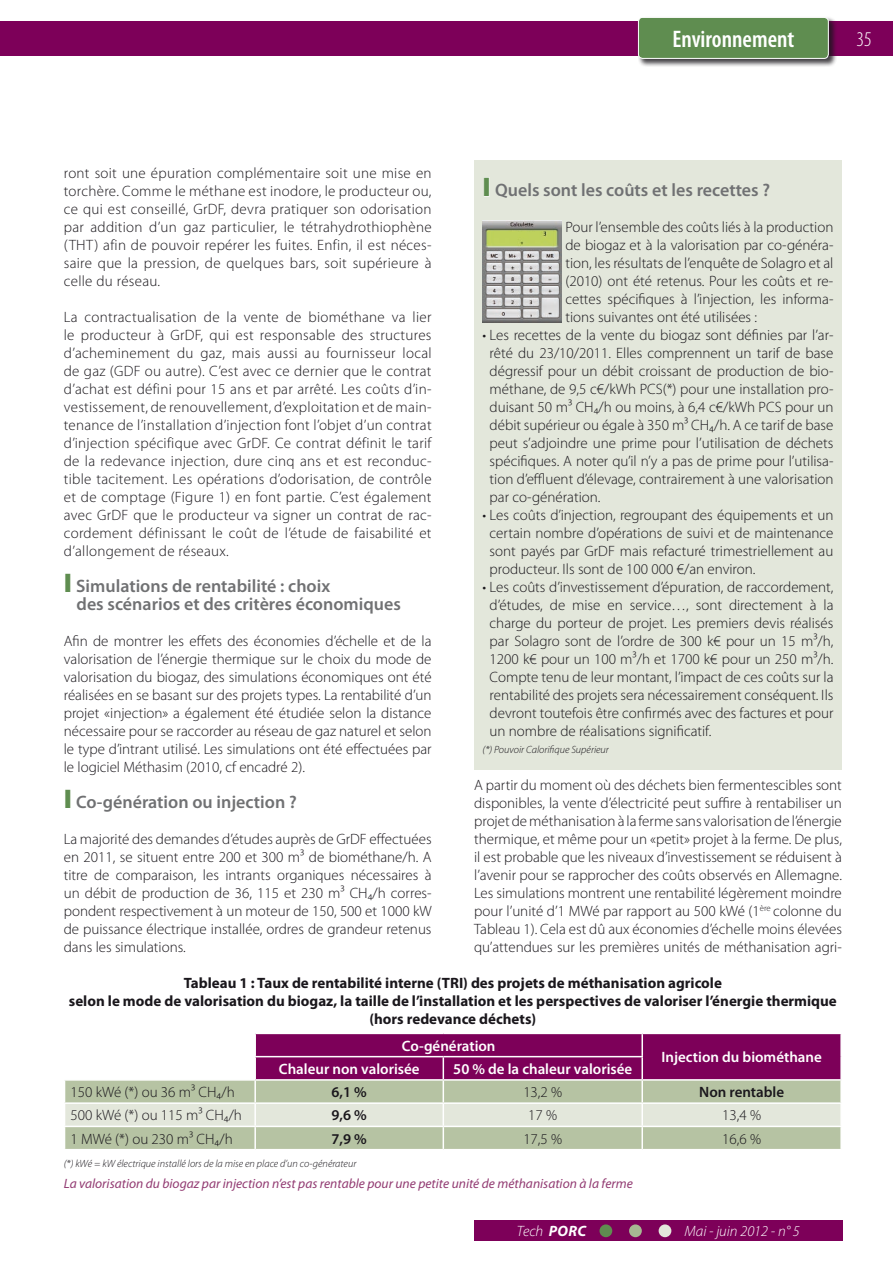
<style>
.page{position:relative;width:893px;height:1263px;background:#fff}
.page>*{position:absolute;margin:0;border:0;box-sizing:border-box;transform-origin:0 0}
.t1{font:600 condensed 24px "Myriad Pro";color:#fff}
.t2{font:300 condensed 21px "Myriad Pro";color:#fff}
.t3{font:600 18px/18px "Myriad Pro";color:#707173}
.t4{font:300 15px/18px "Myriad Pro";color:#1a171c;text-align:justify}
.t5{font:700 15px/18px "Myriad Pro";color:#1a171c;text-align:center}
.t6{font:600 15px "Myriad Pro";color:#fff}
.t7{font:italic 300 15px "Myriad Pro";color:#fff}
.t8{font:600 15px "Myriad Pro";color:#1a171c}
.t9{font:italic 13.5px "Myriad Pro";color:#923b72}
.t10{font:italic 300 10.5px "Myriad Pro";color:#1a171c}
.s1{font-weight:900;font-size:27px;color:#5f8d50}
.s2{font-weight:700}
</style>
<div class="page">
<div style="left:0;top:21px;width:893px;height:34px;background:#7d0059"></div>
<div style="left:638px;top:17px;width:205px;height:56px;background:#1a171c;opacity:.8"></div>
<div style="left:638px;top:17px;width:190px;height:41px;background:#5f8d50;border-radius:4px"></div>
<div style="left:638px;top:17px;width:191px;height:42px;border:1px solid #fff;border-radius:4px"></div>
<div style="left:474px;top:1220px;width:368px;height:21px;background:#7d0059"></div>
<div style="left:629px;top:1224px;width:13px;height:13px;background:#a6b892;border-radius:50%"></div>
<div style="left:659px;top:1224px;width:12px;height:13px;background:#e3e7db;border-radius:50%"></div>
<div style="left:599px;top:1224px;width:13px;height:13px;background:#5f8d50;border-radius:50%"></div>
<div style="left:474px;top:160px;width:368px;height:610px;background:#e3e7db"></div>
<div style="left:484px;top:178px;width:5px;height:18px;border:1px solid #fff"></div>
<img style="left:483px;top:220px;width:78px;height:102px">
<svg style="left:64px;top:1033px;width:777px;height:116px;background:#b89aa5"></svg>
<hr style="left:840px;top:1057px;width:2px;height:22px;background:#fff">
<hr style="left:64px;top:1079px;width:191px;height:2px;background:#fff">
<hr style="left:255px;top:1079px;width:188px;height:2px;background:#fff">
<hr style="left:443px;top:1079px;width:199px;height:2px;background:#fff">
<hr style="left:642px;top:1079px;width:200px;height:2px;background:#fff">
<h1 class="t1" style="left:672px;top:26px;width:123px">Environnement</h1>
<h2 class="t2" style="left:857px;top:28px;width:17px">35</h2>
<p class="t4" style="left:64px;top:164px;width:369px">ront soit une épuration complémentaire soit une mise en torchère. Comme le méthane est inodore, le producteur ou, ce qui est conseillé, GrDF, devra pratiquer son odorisation par addition d’un gaz particulier, le tétrahydrothiophène (THT) afin de pouvoir repérer les fuites. Enfin, il est néces&shy;saire que la pression, de quelques bars, soit supérieure à celle du réseau.</p>
<p class="t4" style="left:64px;top:308px;width:369px">La contractualisation de la vente de biométhane va lier le producteur à GrDF, qui est responsable des structures d’acheminement du gaz, mais aussi au fournisseur local de gaz (GDF ou autre). C’est avec ce dernier que le contrat d’achat est défini pour 15 ans et par arrêté. Les coûts d’in&shy;vestissement, de renouvellement, d’exploitation et de main&shy;tenance de l’installation d’injection font l’objet d’un contrat d’injection spécifique avec GrDF. Ce contrat définit le tarif de la redevance injection, dure cinq ans et est reconduc&shy;tible tacitement. Les opérations d’odorisation, de contrôle et de comptage (Figure 1) en font partie. C’est également avec GrDF que le producteur va signer un contrat de rac&shy;cordement définissant le coût de l’étude de faisabilité et d’allongement de réseaux.</p>
<p class="t3" style="left:77px;top:577px;width:326px;text-indent:-13px"><span class="s1">I</span> Simulations de rentabilité : choix<br>des scénarios et des critères économiques</p>
<p class="t4" style="left:64px;top:632px;width:369px">Afin de montrer les effets des économies d’échelle et de la valorisation de l’énergie thermique sur le choix du mode de valorisation du biogaz, des simulations économiques ont été réalisées en se basant sur des projets types. La rentabilité d’un projet «injection» a également été étudiée selon la distance nécessaire pour se raccorder au réseau de gaz naturel et selon le type d’intrant utilisé. Les simulations ont été effectuées par le logiciel Méthasim (2010, cf encadré 2).</p>
<p class="t3" style="left:64px;top:793px;width:234px"><span class="s1">I</span> Co-génération ou injection ?</p>
<p class="t4" style="left:64px;top:830px;width:369px">La majorité des demandes d’études auprès de GrDF effectuées en 2011, se situent entre 200 et 300 m³ de biométhane/h. A titre de comparaison, les intrants organiques nécessaires à un débit de production de 36, 115 et 230 m³ CH₄/h corres&shy;pondent respectivement à un moteur de 150, 500 et 1000 kW de puissance électrique installée, ordres de grandeur retenus dans les simulations.</p>
<p class="t3" style="left:483px;top:181px;width:289px"><span class="s1">I</span> Quels sont les coûts et les recettes ?</p>
<p class="t4" style="left:565px;top:218px;width:270px">Pour l’ensemble des coûts liés à la production de biogaz et à la valorisation par co-généra&shy;tion, les résultats de l’enquête de Solagro et al (2010) ont été retenus. Pour les coûts et re&shy;cettes spécifiques à l’injection, les informa&shy;tions suivantes ont été utilisées :</p>
<p class="t4" style="left:490px;top:326px;width:345px;text-indent:-7px">• Les recettes de la vente du biogaz sont définies par l’ar&shy;rêté du 23/10/2011. Elles comprennent un tarif de base dégressif pour un débit croissant de production de bio&shy;méthane, de 9,5 c€/kWh PCS(*) pour une installation pro&shy;duisant 50 m³ CH₄/h ou moins, à 6,4 c€/kWh PCS pour un débit supérieur ou égale à 350 m³ CH₄/h. A ce tarif de base peut s’adjoindre une prime pour l’utilisation de déchets spécifiques. A noter qu’il n’y a pas de prime pour l’utilisa&shy;tion d’effluent d’élevage, contrairement à une valorisation par co-génération.</p>
<p class="t4" style="left:490px;top:506px;width:345px;text-indent:-7px">• Les coûts d’injection, regroupant des équipements et un certain nombre d’opérations de suivi et de maintenance sont payés par GrDF mais refacturé trimestriellement au producteur. Ils sont de 100 000 €/an environ.</p>
<p class="t4" style="left:490px;top:578px;width:345px;text-indent:-7px">• Les coûts d’investissement d’épuration, de raccordement, d’études, de mise en service…, sont directement à la charge du porteur de projet. Les premiers devis réalisés par Solagro sont de l’ordre de 300 k€ pour un 15 m³/h, 1200 k€ pour un 100 m³/h et 1700 k€ pour un 250 m³/h.<br>Compte tenu de leur montant, l’impact de ces coûts sur la rentabilité des projets sera nécessairement conséquent. Ils devront toutefois être confirmés avec des factures et pour un nombre de réalisations significatif.</p>
<p class="t10" style="left:483px;top:744px;width:128px">(*) Pouvoir Calorifique Supérieur</p>
<p class="t4" style="left:474px;top:776px;width:369px">A partir du moment où des déchets bien fermentescibles sont disponibles, la vente d’électricité peut suffire à rentabiliser un projet de méthanisation à la ferme sans valorisation de l’énergie thermique, et même pour un «petit» projet à la ferme. De plus, il est probable que les niveaux d’investissement se réduisent à l’avenir pour se rapprocher des coûts observés en Allemagne.<br>Les simulations montrent une rentabilité légèrement moindre pour l’unité d’1 MWé par rapport au 500 kWé (1<sup>ère</sup> colonne du Tableau 1). Cela est dû aux économies d’échelle moins élevées qu’attendues sur les premières unités de méthanisation agri-</p>
<p class="t5" style="left:69px;top:973px;width:769px">Tableau 1 : Taux de rentabilité interne (TRI) des projets de méthanisation agricole<br>selon le mode de valorisation du biogaz, la taille de l’installation et les perspectives de valoriser l’énergie thermique (hors redevance déchets)</p>
<p class="t6" style="left:402px;top:1036px;width:95px">Co-génération</p>
<p class="t6" style="left:662px;top:1048px;width:162px">Injection du biométhane</p>
<p class="t6" style="left:279px;top:1059px;width:142px">Chaleur non valorisée</p>
<p class="t6" style="left:453px;top:1059px;width:180px">50 % de la chaleur valorisée</p>
<p class="t4" style="left:71px;top:1083px;width:166px">150 kWé (*) ou 36 m³ CH₄/h</p>
<p class="t8" style="left:332px;top:1082px;width:37px">6,1 %</p>
<p class="t4" style="left:523px;top:1083px;width:40px">13,2 %</p>
<p class="t8" style="left:699px;top:1082px;width:86px">Non rentable</p>
<p class="t4" style="left:71px;top:1107px;width:173px">500 kWé (*) ou 115 m³ CH₄/h</p>
<p class="t8" style="left:332px;top:1106px;width:37px">9,6 %</p>
<p class="t4" style="left:528px;top:1107px;width:30px">17 %</p>
<p class="t4" style="left:722px;top:1107px;width:40px">13,4 %</p>
<p class="t4" style="left:71px;top:1130px;width:164px">1 MWé (*) ou 230 m³ CH₄/h</p>
<p class="t8" style="left:332px;top:1129px;width:37px">7,9 %</p>
<p class="t4" style="left:523px;top:1130px;width:40px">17,5 %</p>
<p class="t4" style="left:722px;top:1130px;width:40px">16,6 %</p>
<p class="t10" style="left:64px;top:1158px;width:294px">(*) kWé = kW électrique installé lors de la mise en place d’un co-générateur</p>
<p class="t9" style="left:64px;top:1175px;width:570px">La valorisation du biogaz par injection n’est pas rentable pour une petite unité de méthanisation à la ferme</p>
<p class="t7" style="left:517px;top:1223px;width:71px">Tech <span class="s2">PORC</span></p>
<p class="t7" style="left:684px;top:1223px;width:117px">Mai - juin 2012 - n° 5</p>
</div>
